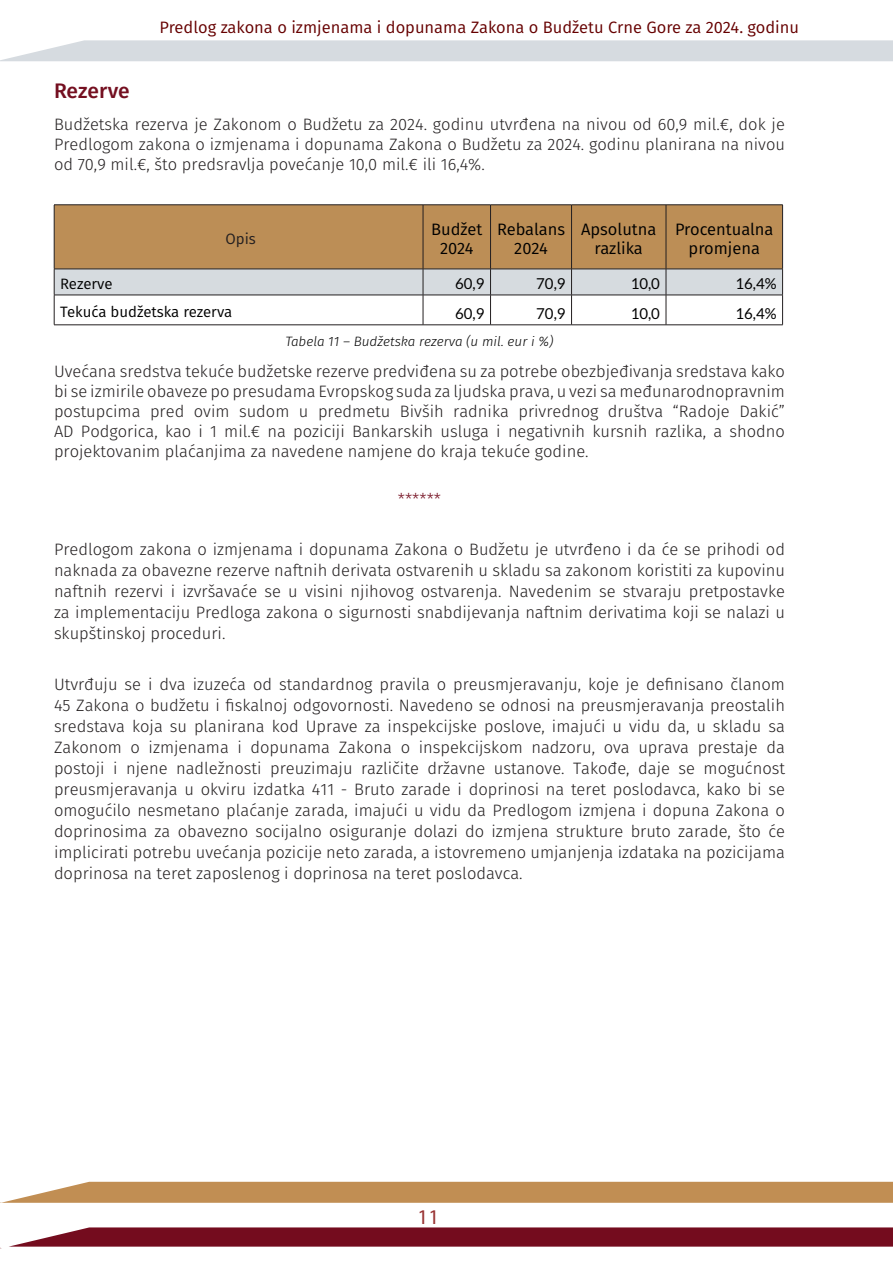
<style>
.page{position:relative;width:893px;height:1263px;background:#fff}
.page>*{position:absolute;margin:0;border:0;box-sizing:border-box;transform-origin:0 0}
.t1{font:500 21px "Fira Sans";color:#740f20}
.t2{font:21px "Myriad Pro";color:#933}
.Obican_text{font:300 16.5px/21px "Fira Sans";color:#231f20;text-align:justify}
.t3{font:16.5px "Fira Sans";color:#600}
.t4{font:16.5px/19.8px "Fira Sans";color:#000;text-align:center}
.Obican_text-2{font:300 16.5px "Fira Sans";color:#740f20}
.t5{font:15px "Lato";color:#000}
.t6{font:15px "Fira Sans";letter-spacing:-.005em;color:#000}
.t7{font:15px "Fira Sans";color:#231f20}
.Opis_tabela_i_grafik{font:italic 300 13.5px "Fira Sans";color:#000}
</style>
<div class="page">
<svg style="left:0;top:40px;width:893px;height:21px;background:#d8dde1"></svg>
<svg style="left:11px;top:1227px;width:882px;height:19px;background:#7d1c2d"></svg>
<svg style="left:0;top:1182px;width:893px;height:21px;background:#c4945d"></svg>
<div style="left:55px;top:206px;width:727px;height:63px;background:#bc8e56"></div>
<hr style="left:54px;top:205px;width:369px;height:1px;background:#231f20">
<hr style="left:54px;top:205px;width:1px;height:64px;background:#231f20">
<hr style="left:423px;top:205px;width:67px;height:1px;background:#231f20">
<hr style="left:423px;top:205px;width:1px;height:64px;background:#231f20">
<hr style="left:490px;top:205px;width:82px;height:1px;background:#231f20">
<hr style="left:490px;top:205px;width:1px;height:64px;background:#231f20">
<hr style="left:572px;top:205px;width:94px;height:1px;background:#231f20">
<hr style="left:571px;top:205px;width:1px;height:64px;background:#231f20">
<hr style="left:666px;top:205px;width:117px;height:1px;background:#231f20">
<hr style="left:666px;top:205px;width:1px;height:64px;background:#231f20">
<hr style="left:782px;top:205px;width:1px;height:64px;background:#231f20">
<svg style="left:54px;top:269px;width:729px;height:56px"></svg>
<hr style="left:54px;top:295px;width:369px;height:1px;background:#231f20">
<hr style="left:54px;top:295px;width:1px;height:30px;background:#231f20">
<hr style="left:423px;top:295px;width:67px;height:1px;background:#231f20">
<hr style="left:423px;top:295px;width:1px;height:30px;background:#231f20">
<hr style="left:490px;top:295px;width:82px;height:1px;background:#231f20">
<hr style="left:490px;top:295px;width:1px;height:30px;background:#231f20">
<hr style="left:572px;top:295px;width:94px;height:1px;background:#231f20">
<hr style="left:571px;top:295px;width:1px;height:30px;background:#231f20">
<hr style="left:666px;top:295px;width:117px;height:1px;background:#231f20">
<hr style="left:666px;top:295px;width:1px;height:30px;background:#231f20">
<hr style="left:782px;top:295px;width:1px;height:30px;background:#231f20">
<hr style="left:54px;top:325px;width:369px;height:1px;background:#231f20">
<hr style="left:423px;top:325px;width:67px;height:1px;background:#231f20">
<hr style="left:490px;top:325px;width:82px;height:1px;background:#231f20">
<hr style="left:572px;top:325px;width:94px;height:1px;background:#231f20">
<hr style="left:666px;top:325px;width:117px;height:1px;background:#231f20">
<p class="t3" style="left:160px;top:15px;width:641px">Predlog zakona o izmjenama i dopunama Zakona o Budžetu Crne Gore za 2024. godinu</p>
<p class="t1" style="left:54px;top:74px;width:77px">Rezerve</p>
<p class="Obican_text" style="left:54px;top:114px;width:732px;line-height:19.8px">Budžetska rezerva je Zakonom o Budžetu za 2024. godinu utvrđena na nivou od 60,9 mil.€, dok je Predlogom zakona o izmjenama i dopunama Zakona o Budžetu za 2024. godinu planirana na nivou od 70,9 mil.€, što predsravlja povećanje 10,0 mil.€ ili 16,4%.</p>
<p class="t7" style="left:225px;top:227px;width:32px">Opis</p>
<p class="t4" style="left:431px;top:219px;width:53px">Budžet<br>2024</p>
<p class="t4" style="left:497px;top:219px;width:69px">Rebalans<br>2024</p>
<p class="t4" style="left:581px;top:219px;width:77px">Apsolutna razlika</p>
<p class="t4" style="left:675px;top:219px;width:100px">Procentualna promjena</p>
<p class="t6" style="left:60px;top:273px;width:54px">Rezerve</p>
<p class="t5" style="left:455px;top:275px;width:31px">60,9</p>
<p class="t5" style="left:536px;top:275px;width:31px">70,9</p>
<p class="t5" style="left:631px;top:275px;width:31px">10,0</p>
<p class="t5" style="left:735px;top:275px;width:43px">16,4%</p>
<p class="t6" style="left:60px;top:300px;width:174px">Tekuća budžetska rezerva</p>
<p class="t5" style="left:455px;top:305px;width:31px">60,9</p>
<p class="t5" style="left:536px;top:305px;width:31px">70,9</p>
<p class="t5" style="left:631px;top:305px;width:31px">10,0</p>
<p class="t5" style="left:735px;top:305px;width:43px">16,4%</p>
<p class="Opis_tabela_i_grafik" style="left:285px;top:331px;width:269px">Tabela 11 – Budžetska rezerva (u mil. eur i %)</p>
<p class="Obican_text" style="left:54px;top:362px;width:732px;line-height:19.8px">Uvećana sredstva tekuće budžetske rezerve predviđena su za potrebe obezbjeđivanja sredstava kako bi se izmirile obaveze po presudama Evropskog suda za ljudska prava, u vezi sa međunarodnopravnim postupcima pred ovim sudom u predmetu Bivših radnika privrednog društva “Radoje Dakić” AD Podgorica, kao i 1 mil.€ na poziciji Bankarskih usluga i negativnih kursnih razlika, a shodno projektovanim plaćanjima za navedene namjene do kraja tekuće godine.</p>
<p class="Obican_text-2" style="left:398px;top:488px;width:45px">******</p>
<p class="Obican_text" style="left:54px;top:539px;width:732px">Predlogom zakona o izmjenama i dopunama Zakona o Budžetu je utvrđeno i da će se prihodi od naknada za obavezne rezerve naftnih derivata ostvarenih u skladu sa zakonom koristiti za kupovinu naftnih rezervi i izvršavaće se u visini njihovog ostvarenja. Navedenim se stvaraju pretpostavke za implementaciju Predloga zakona o sigurnosti snabdijevanja naftnim derivatima koji se nalazi u skupštinskoj proceduri.</p>
<p class="Obican_text" style="left:54px;top:674px;width:732px">Utvrđuju se i dva izuzeća od standardnog pravila o preusmjeravanju, koje je definisano članom 45 Zakona o budžetu i fiskalnoj odgovornosti. Navedeno se odnosi na preusmjeravanja preostalih sredstava koja su planirana kod Uprave za inspekcijske poslove, imajući u vidu da, u skladu sa Zakonom o izmjenama i dopunama Zakona o inspekcijskom nadzoru, ova uprava prestaje da postoji i njene nadležnosti preuzimaju različite državne ustanove. Takođe, daje se mogućnost preusmjeravanja u okviru izdatka 411 - Bruto zarade i doprinosi na teret poslodavca, kako bi se omogućilo nesmetano plaćanje zarada, imajući u vidu da Predlogom izmjena i dopuna Zakona o doprinosima za obavezno socijalno osiguranje dolazi do izmjena strukture bruto zarade, što će implicirati potrebu uvećanja pozicije neto zarada, a istovremeno umjanjenja izdataka na pozicijama doprinosa na teret zaposlenog i doprinosa na teret poslodavca.</p>
<p class="t2" style="left:418px;top:1203px;width:23px">11</p>
</div>
